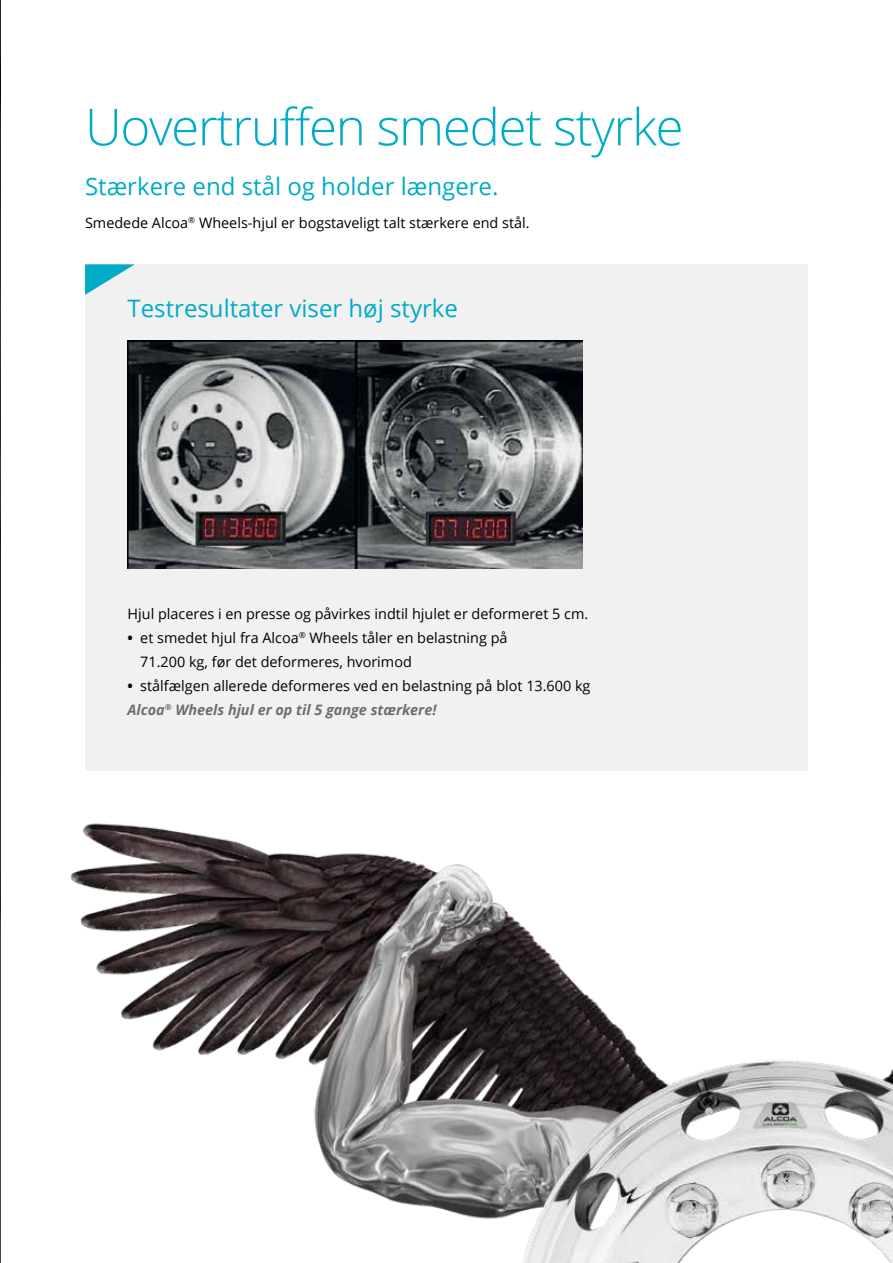
<style>
.page{position:relative;width:893px;height:1263px;background:#fff}
.page>*{position:absolute;margin:0;border:0;box-sizing:border-box;transform-origin:0 0}
.t1{font:300 51px "Open Sans";letter-spacing:-.025em;color:#00abc7}
.t2{font:24px "Open Sans";color:#00abc7}
.t3{font:14.4px/24px "Open Sans";color:#000}
.s1{font-weight:700}
.s2{font-weight:700;font-style:italic;color:#6d6e71}
</style>
<div class="page">
<img style="left:0;top:0;width:1px;height:1263px">
<div style="left:85px;top:264px;width:723px;height:506px;background:#f1f1f1"></div>
<img style="left:70px;top:823px;width:823px;height:440px">
<img style="left:128px;top:340px;width:455px;height:228px">
<svg style="left:85px;top:264px;width:50px;height:31px"></svg>
<h1 class="t1" style="left:85px;top:92px;width:600px">Uovertruffen smedet styrke</h1>
<h2 class="t2" style="left:85px;top:170px;width:415px">Stærkere end stål og holder længere.</h2>
<p class="t3" style="left:85px;top:210px;width:446px">Smedede Alcoa<sup>®</sup> Wheels-hjul er bogstaveligt talt stærkere end stål.</p>
<h2 class="t2" style="left:128px;top:292px;width:332px">Testresultater viser høj styrke</h2>
<p class="t3" style="left:128px;top:601px;width:462px">Hjul placeres i en presse og påvirkes indtil hjulet er deformeret 5 cm.</p>
<p class="t3" style="left:140px;top:625px;width:369px;text-indent:-13px"><span class="s1">•</span> et smedet hjul fra Alcoa<sup>®</sup> Wheels tåler en belastning på<br>71.200 kg, før det deformeres, hvorimod</p>
<p class="t3" style="left:128px;top:673px;width:464px"><span class="s1">•</span> stålfælgen allerede deformeres ved en belastning på blot 13.600 kg<br><span class="s2">Alcoa</span><sup>®</sup> <span class="s2">Wheels hjul er op til 5 gange stærkere!</span></p>
</div>
